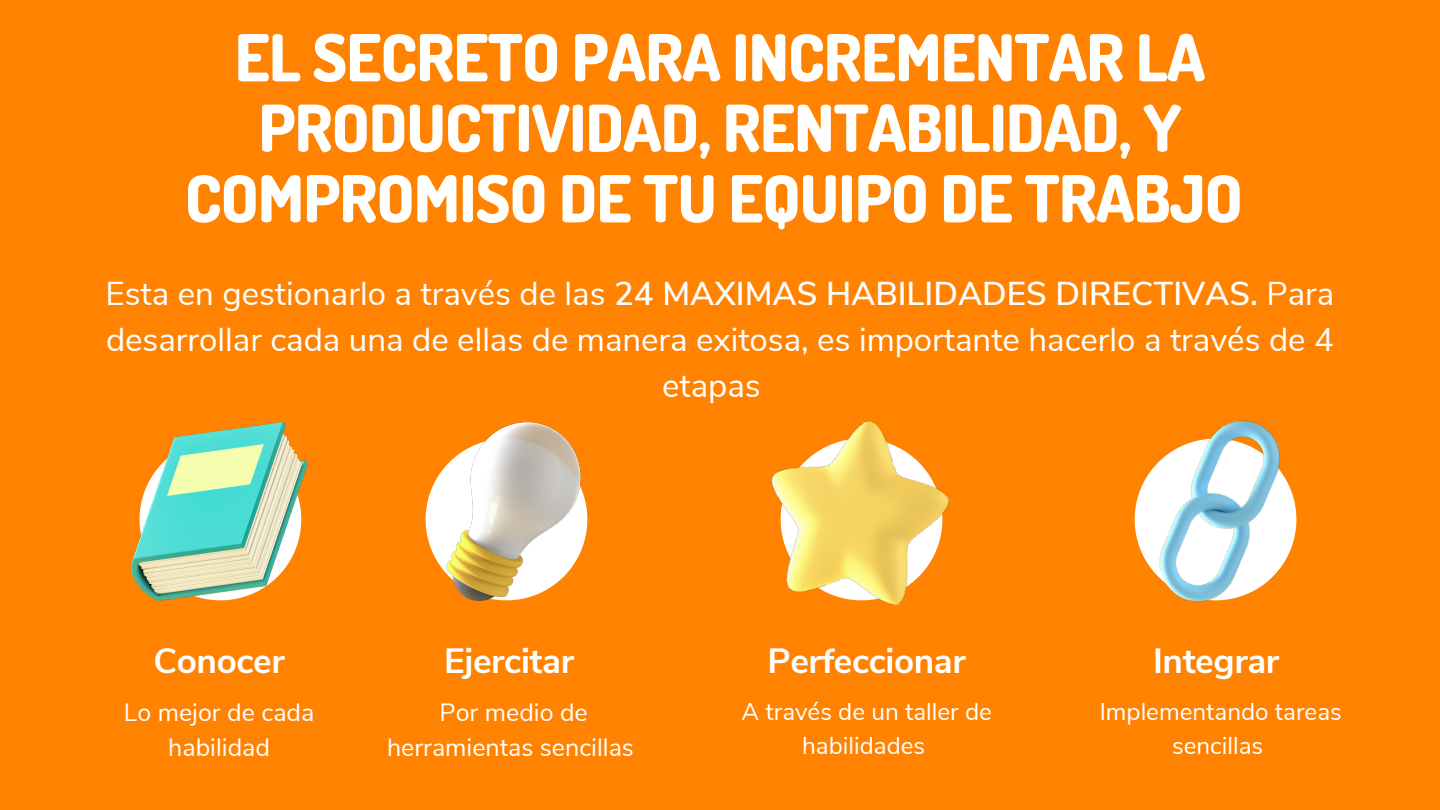
<style>
.page{position:relative;width:1440px;height:810px;background:#ff8200}
.page>*{position:absolute;margin:0;border:0;box-sizing:border-box;transform-origin:0 0}
.t1{font:800 64.7px/70.5px "Dosis";letter-spacing:-.01em;color:#fff;text-align:center}
.t2{font:700 35px "Nunito Sans";letter-spacing:-.01em;color:#fff}
.t3{font:33px/45.8px "Nunito Sans";color:#fff;text-align:center}
.t4{font:25px/34.5px "Nunito Sans";color:#fff;text-align:center}
.t5{font:24.2px/33.8px "Nunito Sans";color:#fff;text-align:center}
.s1{font-weight:600}
</style>
<div class="page">
<img style="left:131px;top:422px;width:176px;height:178px">
<svg style="left:426px;top:466px;width:161px;height:107px"></svg>
<img style="left:446px;top:422px;width:135px;height:178px">
<img style="left:771px;top:420px;width:179px;height:186px">
<img style="left:1134px;top:420px;width:163px;height:182px">
<p class="t1" style="left:185px;top:21px;width:1059px">EL SECRETO PARA INCREMENTAR LA<br>PRODUCTIVIDAD, RENTABILIDAD, Y<br>COMPROMISO DE TU EQUIPO DE TRABJO</p>
<p class="t3" style="left:106px;top:271px;width:1230px">Esta en gestionarlo a través de las <span class="s1">24 MAXIMAS HABILIDADES DIRECTIVAS.</span> Para desarrollar cada una de ellas de manera exitosa, es importante hacerlo a través de 4 etapas</p>
<p class="t2" style="left:153px;top:638px;width:133px">Conocer</p>
<p class="t4" style="left:124px;top:696px;width:192px">Lo mejor de cada habilidad</p>
<p class="t2" style="left:444px;top:638px;width:131px">Ejercitar</p>
<p class="t4" style="left:387px;top:696px;width:248px">Por medio de herramientas sencillas</p>
<p class="t2" style="left:768px;top:638px;width:200px">Perfeccionar</p>
<p class="t5" style="left:742px;top:696px;width:252px">A través de un taller de habilidades</p>
<p class="t2" style="left:1153px;top:638px;width:128px">Integrar</p>
<p class="t5" style="left:1100px;top:696px;width:244px">Implementando tareas sencillas</p>
</div>
